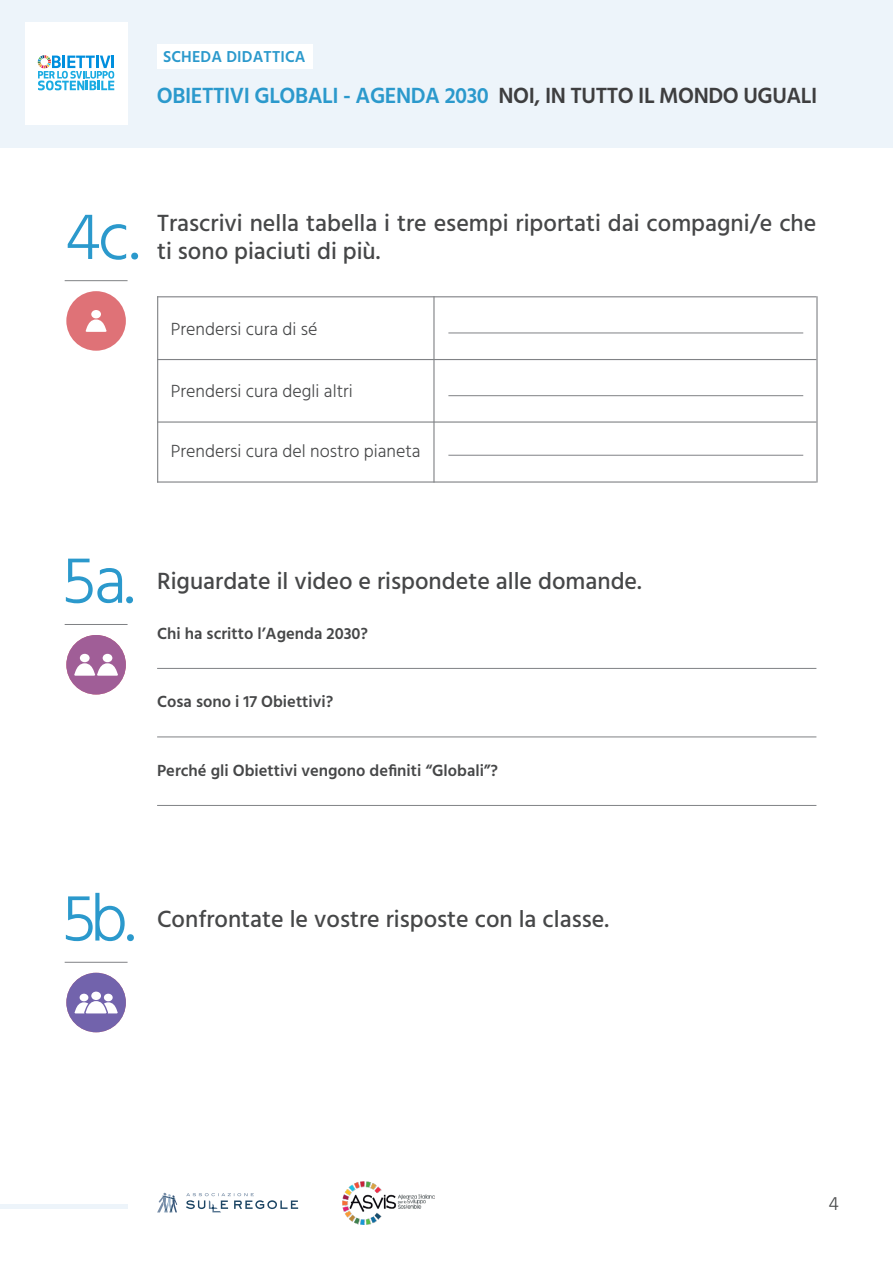
<style>
.page{position:relative;width:893px;height:1263px;background:#fff}
.page>*{position:absolute;margin:0;border:0;box-sizing:border-box;transform-origin:0 0}
.t1{font:300 67.5px "Hind";color:#2b99cc}
.t2{font:500 24px "Hind";color:#464748}
.t3{font:600 22.5px "Hind";letter-spacing:-.02em;color:#2b99cc}
.t4{font:300 19.5px "Hind";color:#464748}
.t5{font:300 18px "Hind";color:#464748}
.t6{font:600 16.5px "Hind";color:#464748}
.t7{font:600 16.2px "Hind";letter-spacing:.01em;color:#2b99cc}
.s1{color:#3e3e3f}
</style>
<div class="page">
<hr style="left:0;top:1205px;width:128px;height:4px;background:#edf4fa">
<svg style="left:186px;top:1193px;width:112px;height:19px"></svg>
<svg style="left:157px;top:1193px;width:20px;height:19px"></svg>
<img style="left:342px;top:1181px;width:92px;height:43px">
<div style="left:0;top:0;width:893px;height:147px;background:#edf4fa"></div>
<div style="left:157px;top:45px;width:156px;height:24px;background:#fff"></div>
<div style="left:25px;top:23px;width:102px;height:102px;background:#fff"></div>
<svg style="left:38px;top:55px;width:76px;height:35px"></svg>
<hr style="left:65px;top:624px;width:63px;height:1px;background:#808285">
<hr style="left:65px;top:962px;width:63px;height:1px;background:#808285">
<div style="left:66px;top:635px;width:60px;height:59px;background:#a05e97;border-radius:50%"></div>
<svg style="left:74px;top:654px;width:44px;height:22px"></svg>
<hr style="left:157px;top:668px;width:659px;height:1px;background:#808285">
<hr style="left:157px;top:737px;width:659px;height:1px;background:#808285">
<hr style="left:157px;top:805px;width:659px;height:1px;background:#808285">
<div style="left:66px;top:973px;width:60px;height:59px;background:#7263ac;border-radius:50%"></div>
<svg style="left:74px;top:991px;width:44px;height:22px"></svg>
<div style="left:66px;top:291px;width:60px;height:60px;background:#df7277;border-radius:50%"></div>
<svg style="left:85px;top:310px;width:22px;height:22px"></svg>
<hr style="left:65px;top:280px;width:63px;height:1px;background:#808285">
<hr style="left:448px;top:333px;width:355px;height:1px;background:#808285">
<hr style="left:157px;top:359px;width:659px;height:1px;background:#808285">
<hr style="left:157px;top:296px;width:659px;height:1px;background:#808285">
<hr style="left:157px;top:296px;width:1px;height:187px;background:#808285">
<hr style="left:433px;top:296px;width:2px;height:187px;background:#808285">
<hr style="left:816px;top:296px;width:2px;height:187px;background:#808285">
<hr style="left:157px;top:421px;width:659px;height:2px;background:#808285">
<hr style="left:157px;top:481px;width:659px;height:2px;background:#808285">
<hr style="left:448px;top:395px;width:355px;height:1px;background:#808285">
<hr style="left:448px;top:455px;width:355px;height:1px;background:#808285">
<p class="t7" style="left:163px;top:47px;width:144px">SCHEDA DIDATTICA</p>
<p class="t3" style="left:157px;top:82px;width:662px">OBIETTIVI GLOBALI - AGENDA 2030 <span class="s1">NOI, IN TUTTO IL MONDO UGUALI</span></p>
<p class="t1" style="left:65px;top:192px;width:76px">4c.</p>
<p class="t2" style="left:157px;top:207px;width:661px">Trascrivi nella tabella i tre esempi riportati dai compagni/e che</p>
<p class="t2" style="left:157px;top:235px;width:225px">ti sono piaciuti di più.</p>
<p class="t5" style="left:171px;top:317px;width:148px">Prendersi cura di sé</p>
<p class="t5" style="left:171px;top:379px;width:183px">Prendersi cura degli altri</p>
<p class="t5" style="left:171px;top:439px;width:251px">Prendersi cura del nostro pianeta</p>
<p class="t1" style="left:61px;top:536px;width:74px">5a.</p>
<p class="t2" style="left:157px;top:565px;width:486px">Riguardate il video e rispondete alle domande.</p>
<p class="t6" style="left:157px;top:623px;width:212px">Chi ha scritto l’Agenda 2030?</p>
<p class="t6" style="left:157px;top:692px;width:178px">Cosa sono i 17 Obiettivi?</p>
<p class="t6" style="left:157px;top:760px;width:343px">Perché gli Obiettivi vengono definiti “Globali”?</p>
<p class="t1" style="left:61px;top:874px;width:75px">5b.</p>
<p class="t2" style="left:157px;top:903px;width:453px">Confrontate le vostre risposte con la classe.</p>
<p class="t4" style="left:829px;top:1190px;width:12px">4</p>
</div>
